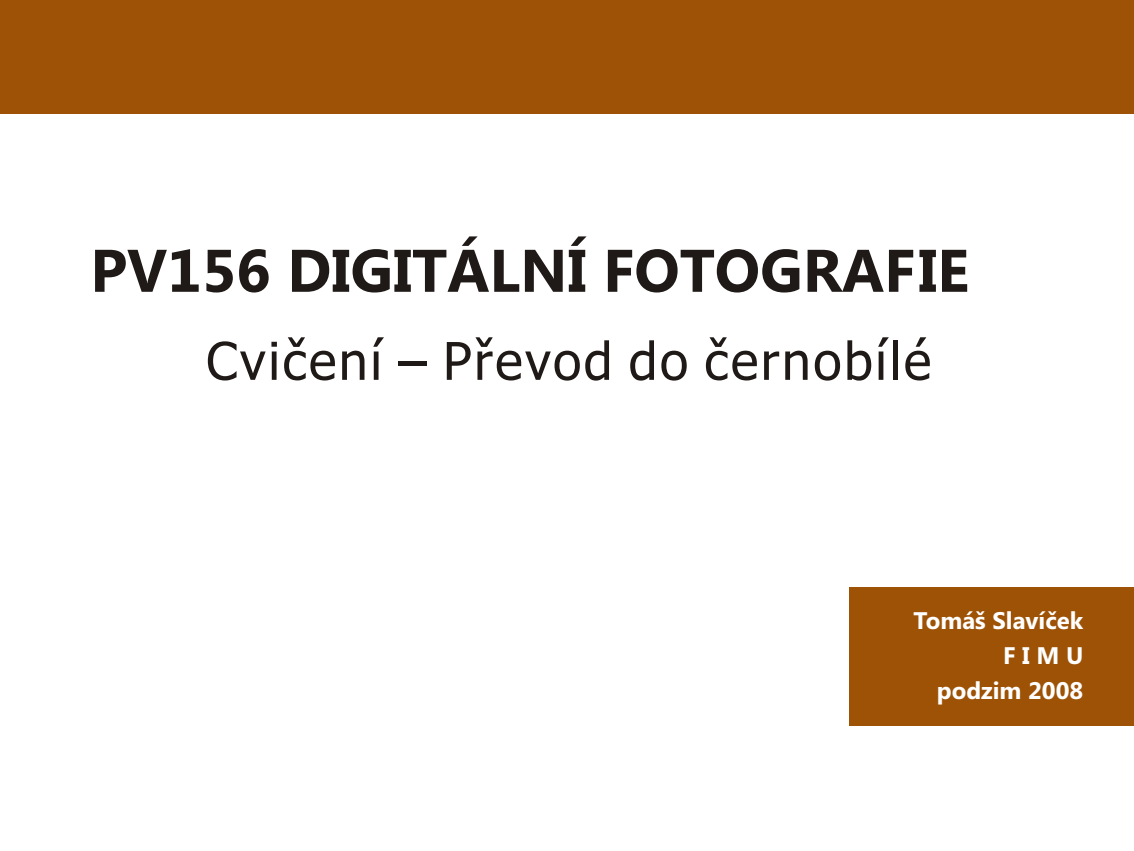
<style>
.page{position:relative;width:1134px;height:851px;background:#fff}
.page>*{position:absolute;margin:0;border:0;box-sizing:border-box;transform-origin:0 0}
.t1{font:700 60px "Tahoma";color:#1f1a17}
.t2{font:52px "Tahoma";letter-spacing:.045em;color:#1f1a17}
.t3{font:700 24px/35.1px "Tahoma";color:#fff;text-align:right}
</style>
<div class="page">
<div style="left:0;top:1px;width:1134px;height:113px;background:#9e5205"></div>
<div style="left:849px;top:587px;width:285px;height:139px;background:#9e5205"></div>
<h1 class="t1" style="left:90px;top:248px;width:880px">PV156 DIGITÁLNÍ FOTOGRAFIE</h1>
<h2 class="t2" style="left:206px;top:340px;width:726px">Cvièení – Pøevod do èernobílé</h2>
<p class="t3" style="left:914px;top:605px;width:171px">Tomáš Slavíèek<br>F I M U podzim 2008</p>
</div>
